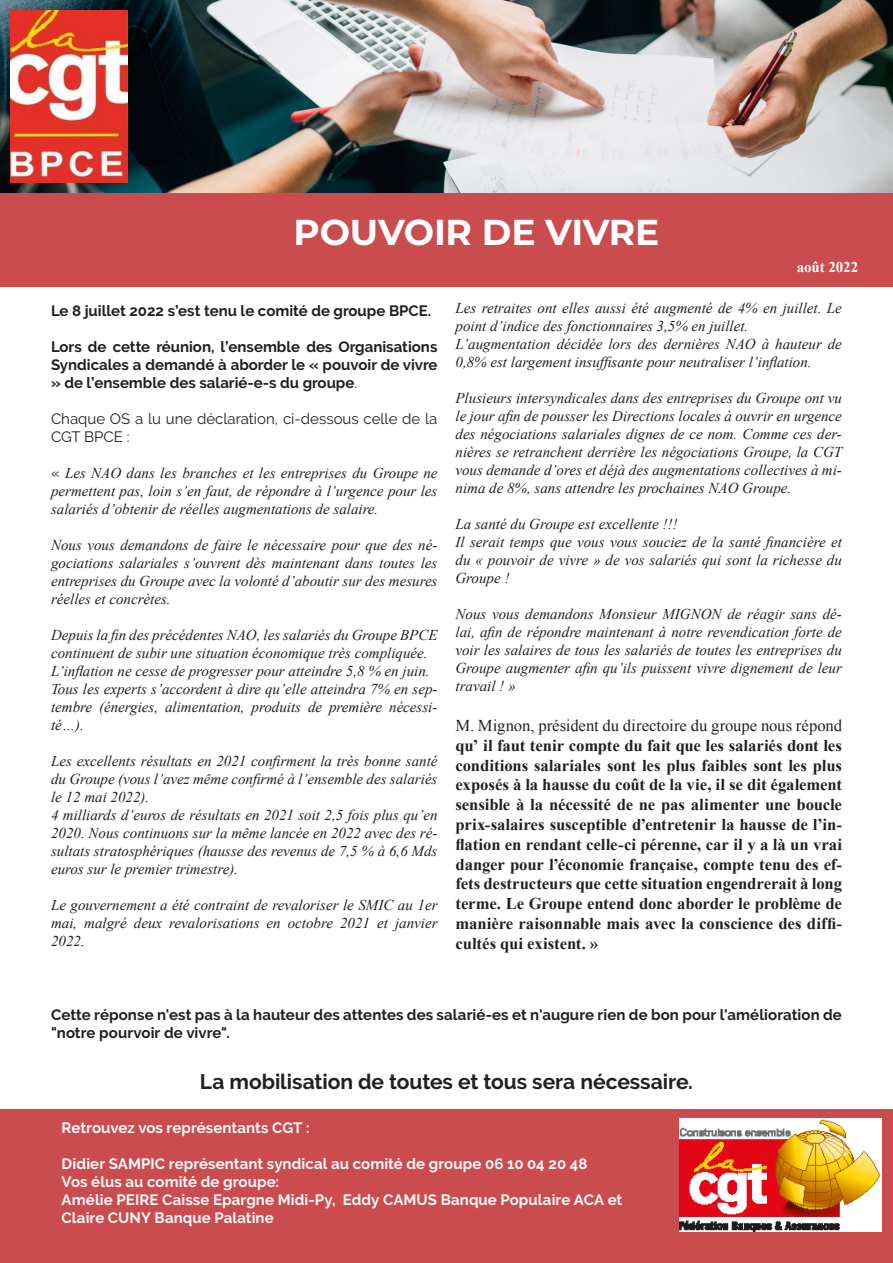
<style>
.page{position:relative;width:893px;height:1263px;background:#fff}
.page>*{position:absolute;margin:0;border:0;box-sizing:border-box;transform-origin:0 0}
.t1{font:700 36px "Montserrat";letter-spacing:-.005em;color:#fff}
.t2{font:700 21px "Raleway";letter-spacing:-.005em;color:#231f20}
.t3{font:700 16.5px/19.8px "Times New Roman";letter-spacing:-.005em;color:#231f20;text-align:justify}
.t4{font:italic 15px/18px "Times New Roman";color:#231f20;text-align:justify}
.t5{font:700 15px/18px "Raleway";color:#231f20;text-align:justify}
.t6{font:700 15px "Raleway";letter-spacing:.005em;color:#fafafa}
.t7{font:15px/18px "Raleway";color:#231f20}
.t8{font:700 15px "Times New Roman";letter-spacing:-.005em;color:#fff}
.s1{font-weight:400}
.s2{font-family:"Raleway";font-style:normal}
</style>
<div class="page">
<img style="left:0;top:0;width:893px;height:194px">
<div style="left:0;top:194px;width:893px;height:93px;background:#cb4c4f"></div>
<img style="left:11px;top:11px;width:116px;height:172px">
<div style="left:0;top:1109px;width:893px;height:154px;background:#cb4c4f"></div>
<img style="left:679px;top:1118px;width:202px;height:113px">
<p class="t1" style="left:294px;top:207px;width:367px">POUVOIR DE VIVRE</p>
<p class="t8" style="left:797px;top:257px;width:63px">août 2022</p>
<p class="t5" style="left:51px;top:302px;width:382px">Le 8 juillet 2022 s’est tenu le comité de groupe BPCE.</p>
<p class="t5" style="left:51px;top:338px;width:388px">Lors de cette réunion, l’ensemble des Organisations Syndicales a demandé à aborder le « pouvoir de vivre » de l’ensemble des salarié-e-s du groupe<span class="s1">.</span></p>
<p class="t7" style="left:51px;top:409px;width:388px">Chaque OS a lu une déclaration, ci-dessous celle de la<br>CGT BPCE :</p>
<p class="t4" style="left:51px;top:463px;width:388px"><span class="s2">«</span> Les NAO dans les branches et les entreprises du Groupe ne permettent pas, loin s’en faut, de répondre à l’urgence pour les salariés d’obtenir de réelles augmentations de salaire.</p>
<p class="t4" style="left:51px;top:535px;width:388px">Nous vous demandons de faire le nécessaire pour que des né&shy;gociations salariales s’ouvrent dès maintenant dans toutes les entreprises du Groupe avec la volonté d’aboutir sur des mesures réelles et concrètes.</p>
<p class="t4" style="left:51px;top:625px;width:388px">Depuis la fin des précédentes NAO, les salariés du Groupe BPCE continuent de subir une situation économique très compliquée.</p>
<p class="t4" style="left:51px;top:661px;width:380px">L’inflation ne cesse de progresser pour atteindre 5,8 % en juin.</p>
<p class="t4" style="left:51px;top:679px;width:388px">Tous les experts s’accordent à dire qu’elle atteindra 7% en sep&shy;tembre (énergies, alimentation, produits de première nécessi&shy;té…).</p>
<p class="t4" style="left:51px;top:751px;width:388px">Les excellents résultats en 2021 confirment la très bonne santé du Groupe (vous l’avez même confirmé à l’ensemble des salariés le 12 mai 2022).</p>
<p class="t4" style="left:51px;top:805px;width:388px">4 milliards d’euros de résultats en 2021 soit 2,5 fois plus qu’en 2020. Nous continuons sur la même lancée en 2022 avec des ré&shy;sultats stratosphériques (hausse des revenus de 7,5 % à 6,6 Mds euros sur le premier trimestre).</p>
<p class="t4" style="left:51px;top:895px;width:388px">Le gouvernement a été contraint de revaloriser le SMIC au 1er mai, malgré deux revalorisations en octobre 2021 et janvier 2022.</p>
<p class="t4" style="left:455px;top:299px;width:388px">Les retraites ont elles aussi été augmenté de 4% en juillet. Le point d’indice des fonctionnaires 3,5% en juillet.</p>
<p class="t4" style="left:455px;top:335px;width:388px">L’augmentation décidée lors des dernières NAO à hauteur de<br>0,8% est largement insuffisante pour neutraliser l’inflation.</p>
<p class="t4" style="left:455px;top:389px;width:388px">Plusieurs intersyndicales dans des entreprises du Groupe ont vu le jour afin de pousser les Directions locales à ouvrir en urgence des négociations salariales dignes de ce nom. Comme ces der&shy;nières se retranchent derrière les négociations Groupe, la CGT vous demande d’ores et déjà des augmentations collectives à mi&shy;nima de 8%, sans attendre les prochaines NAO Groupe.</p>
<p class="t4" style="left:455px;top:515px;width:223px">La santé du Groupe est excellente !!!</p>
<p class="t4" style="left:455px;top:533px;width:388px">Il serait temps que vous vous souciez de la santé financière et du « pouvoir de vivre » de vos salariés qui sont la richesse du Groupe !</p>
<p class="t4" style="left:455px;top:605px;width:388px">Nous vous demandons Monsieur MIGNON de réagir sans dé&shy;lai, afin de répondre maintenant à notre revendication forte de voir les salaires de tous les salariés de toutes les entreprises du Groupe augmenter afin qu’ils puissent vivre dignement de leur travail ! »</p>
<p class="t3" style="left:455px;top:715px;width:388px"><span class="s1">M. Mignon, président du directoire du groupe nous répond </span>qu’ il faut tenir compte du fait que les salariés dont les conditions salariales sont les plus faibles sont les plus exposés à la hausse du coût de la vie, il se dit également sensible à la nécessité de ne pas alimenter une boucle prix-salaires susceptible d’entretenir la hausse de l’in&shy;flation en rendant celle-ci pérenne, car il y a là un vrai danger pour l’économie française, compte tenu des ef&shy;fets destructeurs que cette situation engendrerait à long terme. Le Groupe entend donc aborder le problème de manière raisonnable mais avec la conscience des diffi&shy;cultés qui existent. »</p>
<p class="t5" style="left:51px;top:1006px;width:792px">Cette réponse n'est pas à la hauteur des attentes des salarié-es et n'augure rien de bon pour l'amélioration de "notre pourvoir de vivre".</p>
<p class="t2" style="left:200px;top:1069px;width:495px">La mobilisation de toutes et tous sera nécessaire.</p>
<p class="t6" style="left:62px;top:1119px;width:250px">Retrouvez vos représentants CGT :</p>
<p class="t6" style="left:62px;top:1155px;width:527px">Didier SAMPIC représentant syndical au comité de groupe 06 10 04 20 48</p>
<p class="t6" style="left:62px;top:1173px;width:219px">Vos élus au comité de groupe:</p>
<p class="t6" style="left:62px;top:1191px;width:562px">Amélie PEIRE Caisse Epargne Midi-Py, Eddy CAMUS Banque Populaire ACA et</p>
<p class="t6" style="left:62px;top:1209px;width:214px">Claire CUNY Banque Palatine</p>
</div>
